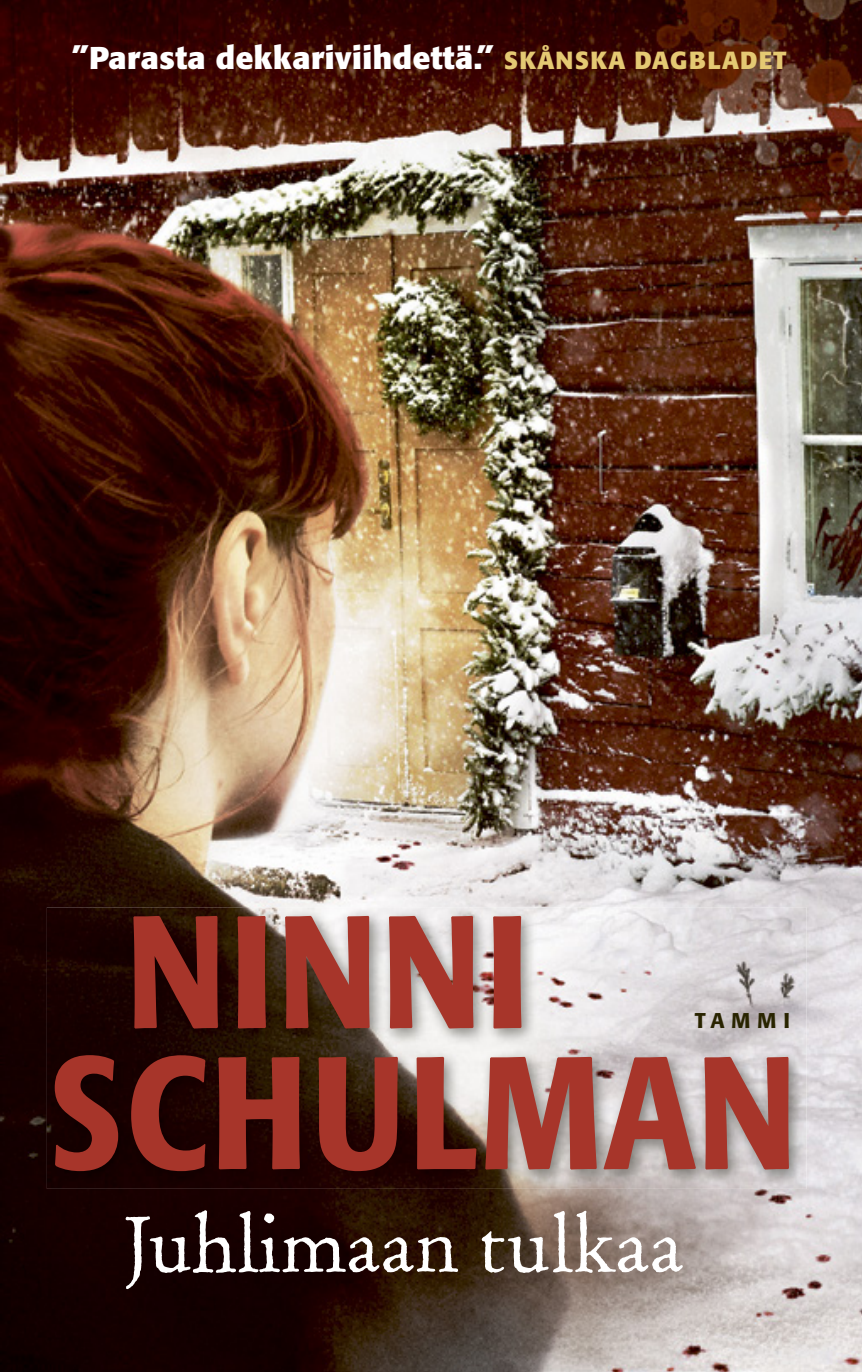
<style>
.page{position:relative;width:862px;height:1372px;background:#fff}
.page>*{position:absolute;margin:0;border:0;box-sizing:border-box;transform-origin:0 0}
.t1{font:500 condensed 158.17px/140.8px "Formata";letter-spacing:.03em;color:#a7352a}
.t2{font:78.08px "Old Claude LP Std";letter-spacing:.005em;color:#fff}
.t3{font:700 31.28px "Formata";letter-spacing:.015em;color:#fff}
.t4{font:500 21.15px "Formata";letter-spacing:.31em;color:#292400}
.s1{font-size:24.53px;color:#e4c973}
</style>
<div class="page">
<img style="left:0;top:0;width:861px;height:1371px">
<img style="left:47px;top:907px;width:758px;height:281px">
<p class="t3" style="left:72px;top:38px;width:715px">”Parasta dekkariviihdettä.” <span class="s1">SKÅNSKA DAGBLADET</span></p>
<h1 class="t1" style="left:50px;top:901px;width:747px;text-indent:76px">NINNI<br>SCHULMAN</h1>
<p class="t4" style="left:694px;top:1007px;width:97px">TAMMI</p>
<h2 class="t2" style="left:123px;top:1196px;width:561px">Juhlimaan tulkaa</h2>
</div>
